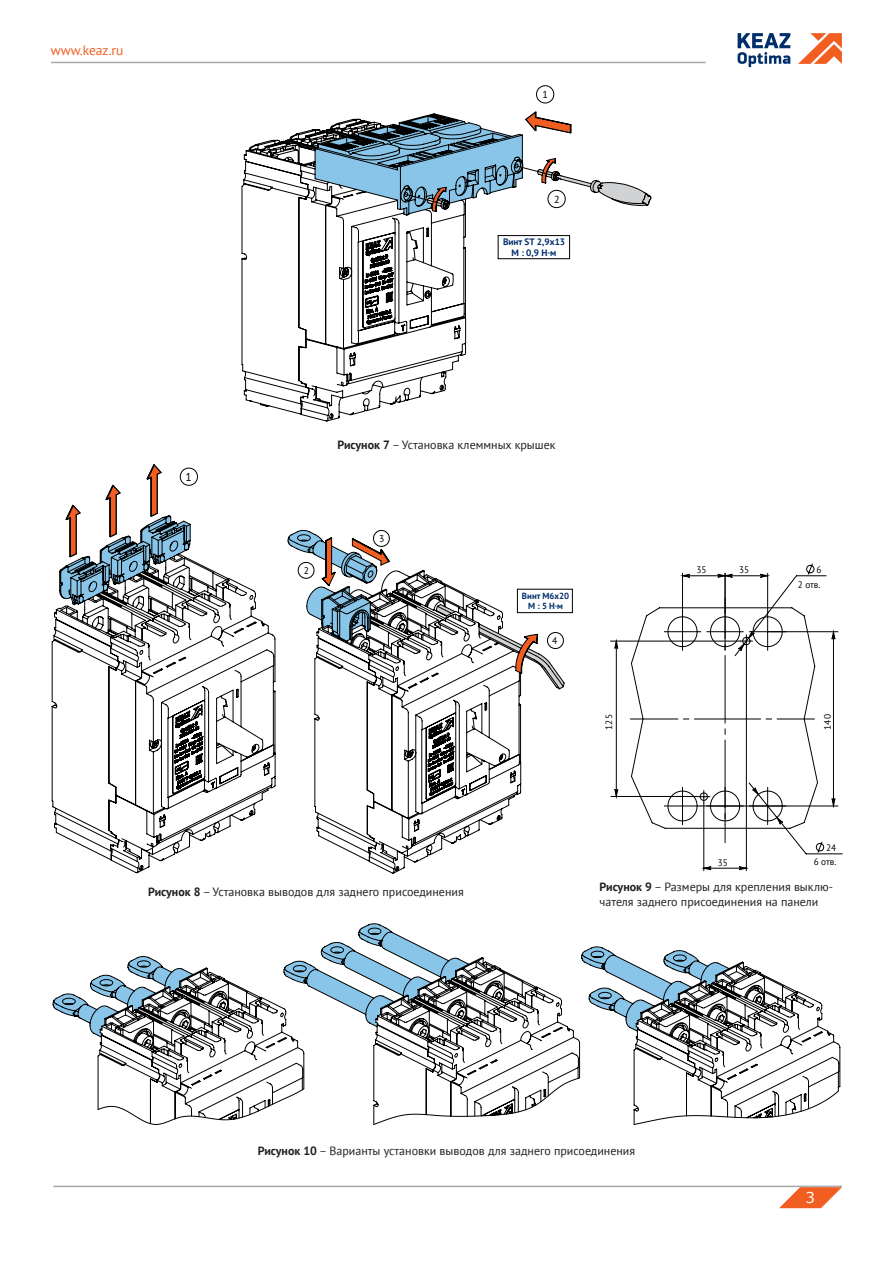
<style>
.page{position:relative;width:893px;height:1263px;background:#fff}
.page>*{position:absolute;margin:0;border:0;box-sizing:border-box;transform-origin:0 0}
.t1{font:15px "Verdana";color:#fff}
.t2{font:13.5px "PT Sans";color:#f25d21}
.t3{font:12px/14.4px "PT Sans";color:#231f20}
.t4{font:11.55px "PT Sans";color:#000}
.t5{font:10.2px "PT Sans";color:#000}
.t6{font:9.6px "PT Sans";color:#000}
.t7{font:9.45px/14.9px "PT Sans";color:#000;text-align:right}
.t8{font:700 9.3px/10.6px "PT Sans";color:#002e6b;text-align:center}
.t9{font:9.15px "PT Sans";color:#000}
.t10{font:700 8.85px/9.8px "PT Sans";color:#002e6b;text-align:center}
.s1{font-weight:700}
</style>
<div class="page">
<hr style="left:51px;top:62px;width:655px;height:1px;background:#a8a9ad">
<svg style="left:798px;top:33px;width:44px;height:31px"></svg>
<svg style="left:738px;top:33px;width:52px;height:34px"></svg>
<svg style="left:779px;top:1187px;width:63px;height:21px"></svg>
<hr style="left:53px;top:1186px;width:789px;height:1px;background:#a8a9ad">
<svg style="left:241px;top:112px;width:410px;height:309px"></svg>
<svg style="left:51px;top:464px;width:225px;height:409px"></svg>
<hr style="left:517px;top:589px;width:55px;height:1px;background:#000">
<hr style="left:517px;top:612px;width:55px;height:1px;background:#000">
<svg style="left:572px;top:589px;width:1px;height:24px"></svg>
<svg style="left:288px;top:530px;width:277px;height:344px"></svg>
<hr style="left:611px;top:796px;width:87px;height:1px;background:#000">
<hr style="left:610px;top:641px;width:130px;height:1px;background:#000">
<svg style="left:612px;top:638px;width:9px;height:161px"></svg>
<svg style="left:630px;top:563px;width:213px;height:309px"></svg>
<svg style="left:52px;top:924px;width:529px;height:201px"></svg>
<svg style="left:581px;top:946px;width:260px;height:179px"></svg>
<p class="t2" style="left:51px;top:42px;width:74px">www.keaz.ru</p>
<p class="t5" style="left:543px;top:88px;width:7px">1</p>
<p class="t5" style="left:554px;top:193px;width:7px">2</p>
<p class="t8" style="left:503px;top:237px;width:64px">Винт ST 2,9х13<br>М : 0,9 Н·м</p>
<p class="t4" style="left:185px;top:469px;width:8px">1</p>
<p class="t3" style="left:337px;top:437px;width:219px"><span class="s1">Рисунок 7</span> – Установка клеммных крышек</p>
<p class="t6" style="left:304px;top:564px;width:7px">2</p>
<p class="t6" style="left:379px;top:532px;width:7px">3</p>
<p class="t10" style="left:522px;top:591px;width:49px">Винт М6х20<br>М : 5 Н·м</p>
<p class="t6" style="left:552px;top:635px;width:7px">4</p>
<p class="t9" style="left:603px;top:730px;width:17px;rotate:-90deg">125</p>
<p class="t7" style="left:696px;top:562px;width:12px">35</p>
<p class="t7" style="left:739px;top:562px;width:12px">35</p>
<p class="t7" style="left:798px;top:562px;width:25px">6<br>2 отв.</p>
<p class="t9" style="left:822px;top:730px;width:17px;rotate:-90deg">140</p>
<p class="t3" style="left:148px;top:884px;width:317px"><span class="s1">Рисунок 8</span> – Установка выводов для заднего присоединения</p>
<p class="t7" style="left:826px;top:840px;width:12px">24</p>
<p class="t7" style="left:814px;top:854px;width:24px">6 отв.</p>
<p class="t3" style="left:600px;top:879px;width:235px"><span class="s1">Рисунок 9</span> – Размеры для крепления выклю&shy;чателя заднего присоединения на панели</p>
<p class="t7" style="left:718px;top:854px;width:12px">35</p>
<p class="t3" style="left:258px;top:1143px;width:379px"><span class="s1">Рисунок 10</span> – Варианты установки выводов для заднего присоединения</p>
<p class="t1" style="left:806px;top:1187px;width:11px">3</p>
</div>
